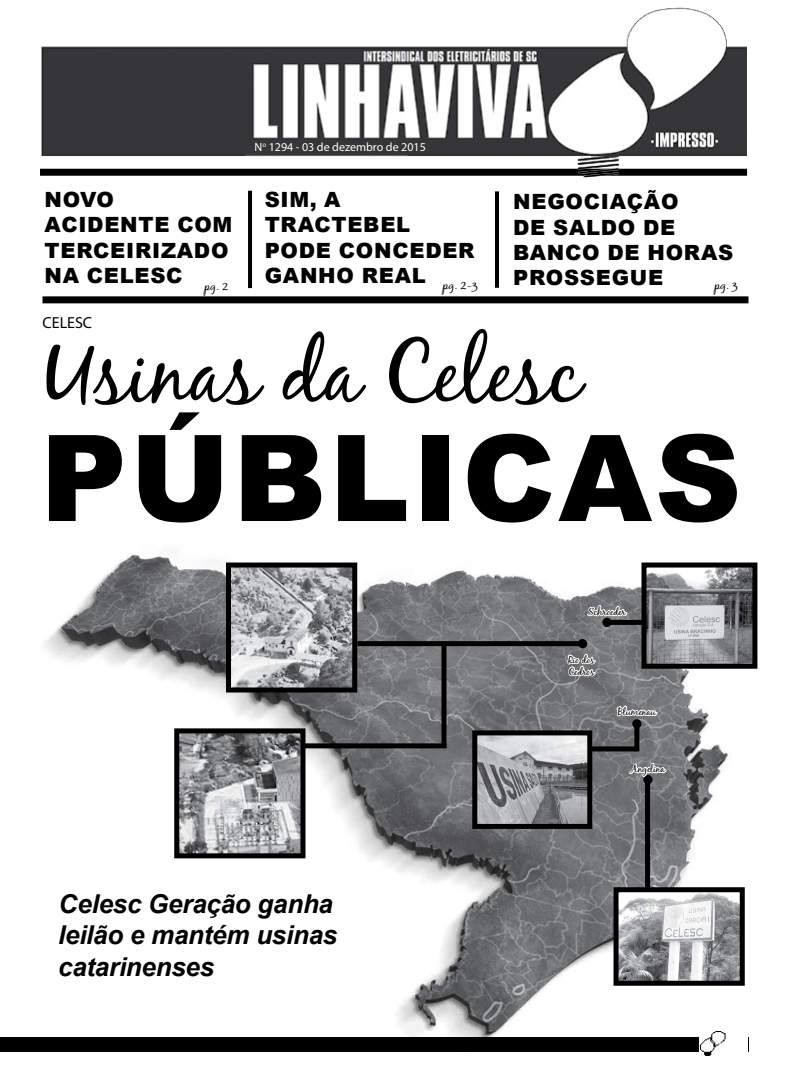
<style>
.page{position:relative;width:791px;height:1080px;background:#fff}
.page>*{position:absolute;margin:0;border:0;box-sizing:border-box;transform-origin:0 0}
.t1{font:900 120px "Arial";color:#000}
.t2{font:86px "Black Jack";color:#000}
.t3{font:italic 700 26px/31.2px "Arial";letter-spacing:-.01em;color:#000}
.t4{font:900 21px/25.2px "Arial";letter-spacing:.035em;color:#000}
.t5{font:16px "Myriad Pro";color:#000}
.t6{font:12px "Myriad Pro";color:#fff}
.t7{font:12px "Black Jack";color:#000}
.t8{font:10px/12px "Black Jack";color:#000}
</style>
<div class="page">
<img style="left:40px;top:7px;width:708px;height:171px">
<hr style="left:248px;top:191px;width:4px;height:97px;background:#000">
<div style="left:43px;top:296px;width:705px;height:7px;background:#000"></div>
<img style="left:44px;top:553px;width:690px;height:484px">
<img style="left:647px;top:569px;width:104px;height:94px">
<div style="left:641px;top:563px;width:116px;height:106px;border:5px solid #000"></div>
<img style="left:619px;top:893px;width:120px;height:87px">
<div style="left:613px;top:887px;width:132px;height:99px;border:5px solid #000"></div>
<img style="left:180px;top:734px;width:119px;height:118px">
<div style="left:174px;top:728px;width:131px;height:130px;border:5px solid #000"></div>
<img style="left:478px;top:736px;width:108px;height:87px">
<div style="left:472px;top:730px;width:120px;height:99px;border:5px solid #000"></div>
<img style="left:232px;top:569px;width:119px;height:118px">
<div style="left:226px;top:563px;width:131px;height:130px;border:5px solid #000"></div>
<div style="left:607px;top:620px;width:38px;height:5px;background:#000"></div>
<div style="left:602px;top:618px;width:10px;height:9px;background:#000;border-radius:50%"></div>
<div style="left:590px;top:746px;width:47px;height:5px;background:#000"></div>
<div style="left:357px;top:641px;width:226px;height:5px;background:#000"></div>
<div style="left:302px;top:743px;width:144px;height:5px;background:#000"></div>
<div style="left:441px;top:644px;width:5px;height:104px;background:#000"></div>
<svg style="left:578px;top:639px;width:9px;height:9px"></svg>
<div style="left:645px;top:780px;width:5px;height:111px;background:#000"></div>
<svg style="left:585px;top:602px;width:43px;height:21px"></svg>
<svg style="left:565px;top:641px;width:32px;height:39px"></svg>
<svg style="left:611px;top:692px;width:57px;height:94px;background:#7a7b7d"></svg>
<hr style="left:495px;top:191px;width:4px;height:97px;background:#000">
<div style="left:0;top:1037px;width:748px;height:15px;background:#000"></div>
<img style="left:699px;top:1031px;width:48px;height:24px">
<p class="t6" style="left:254px;top:140px;width:173px">N<sup>o</sup> 1294 - 03 de dezembro de 2015</p>
<p class="t4" style="left:513px;top:189px;width:222px">NEGOCIAÇÃO<br>DE SALDO DE<br>BANCO DE HORAS<br>PROSSEGUE</p>
<p class="t7" style="left:715px;top:278px;width:24px">pg. 3</p>
<p class="t4" style="left:45px;top:186px;width:189px">NOVO<br>ACIDENTE COM<br>TERCEIRIZADO<br>NA CELESC</p>
<p class="t4" style="left:265px;top:186px;width:211px">SIM, A<br>TRACTEBEL<br>PODE CONCEDER<br>GANHO REAL</p>
<p class="t7" style="left:443px;top:278px;width:36px">pg. 2-3</p>
<h2 class="t2" style="left:44px;top:320px;width:538px">Usinas da Celesc</h2>
<p class="t7" style="left:205px;top:278px;width:25px">pg. 2</p>
<p class="t5" style="left:43px;top:313px;width:51px">CELESC</p>
<h1 class="t1" style="left:40px;top:391px;width:277px">PÚBLICAS</h1>
<p class="t8" style="left:588px;top:605px;width:39px">Schroeder</p>
<p class="t8" style="left:568px;top:653px;width:27px">Rio dos<br>Cedros</p>
<p class="t8" style="left:618px;top:705px;width:40px">Blumenau</p>
<p class="t3" style="left:58px;top:889px;width:281px">Celesc Geração ganha leilão e mantém usinas catarinenses</p>
<p class="t8" style="left:631px;top:763px;width:35px">Angelina</p>
</div>
